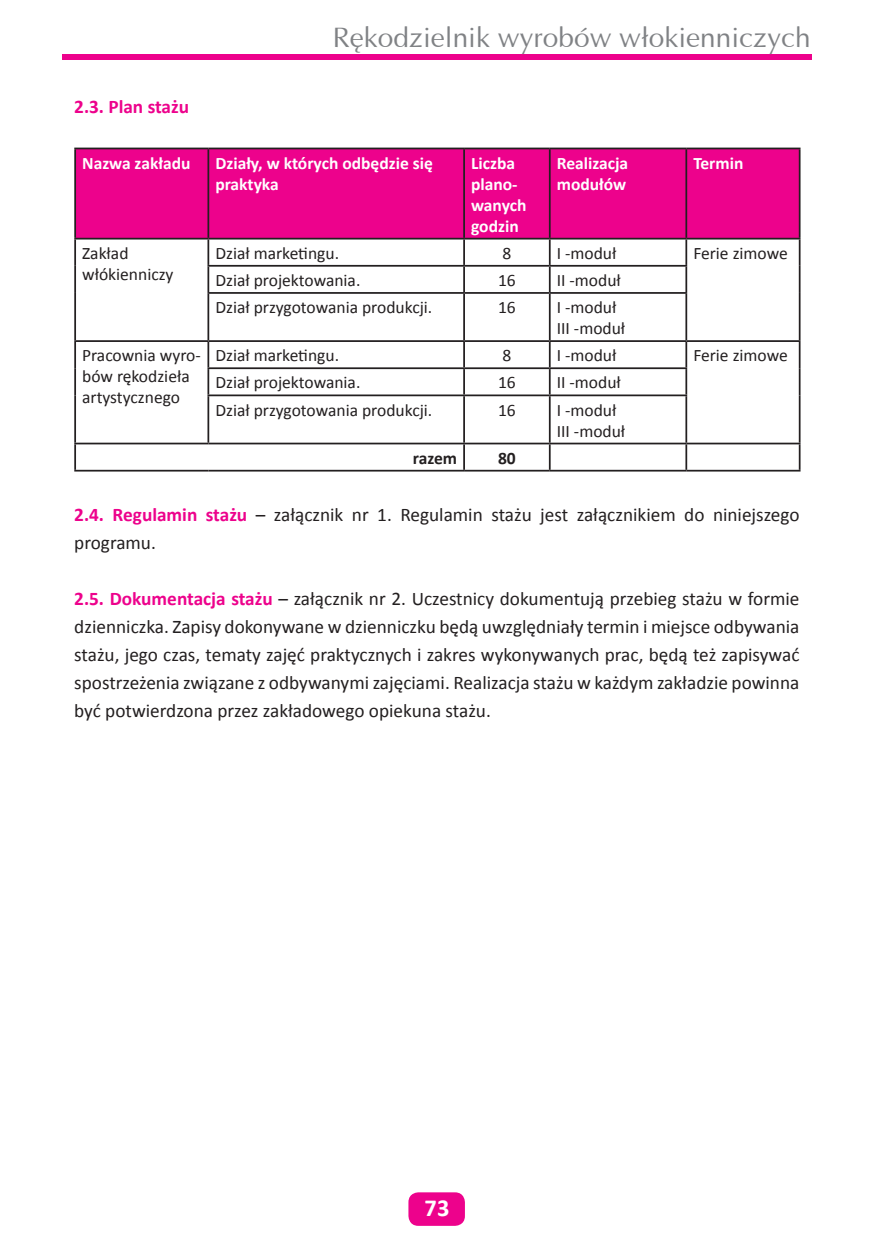
<style>
.page{position:relative;width:874px;height:1241px;background:#fff}
.page>*{position:absolute;margin:0;border:0;box-sizing:border-box;transform-origin:0 0}
.t1{font:700 31.5px "Calibri";color:#fff}
.t2{font:28px "Ottawa";color:#808285}
.t3{font:19.25px/28px "Calibri";color:#231f20}
.t4{font:700 19.25px "Calibri";color:#ed028c}
.t5{font:17.5px/21px "Calibri";color:#231f20}
.t6{font:700 17.5px/21px "Calibri";color:#fff}
.t7{font:700 17.5px "Calibri";color:#231f20}
.s1{font-weight:700;color:#ed028c}
.s2{font-size:24.5px}
</style>
<div class="page">
<div style="left:62px;top:55px;width:749px;height:5px;background:#ed028c"></div>
<div style="left:408px;top:1192px;width:56px;height:33px;background:#ed028c;border-radius:10px"></div>
<div style="left:76px;top:149px;width:722px;height:89px;background:#ed028c"></div>
<hr style="left:74px;top:239px;width:2px;height:27px;background:#231f20">
<hr style="left:207px;top:239px;width:2px;height:26px;background:#231f20">
<hr style="left:548px;top:239px;width:2px;height:26px;background:#231f20">
<hr style="left:798px;top:239px;width:2px;height:27px;background:#231f20">
<hr style="left:74px;top:266px;width:2px;height:27px;background:#231f20">
<hr style="left:207px;top:265px;width:257px;height:1px;background:#231f20">
<hr style="left:207px;top:266px;width:2px;height:26px;background:#231f20">
<hr style="left:464px;top:265px;width:85px;height:1px;background:#231f20">
<svg style="left:463px;top:239px;width:1px;height:53px"></svg>
<hr style="left:549px;top:265px;width:137px;height:1px;background:#231f20">
<hr style="left:548px;top:266px;width:2px;height:26px;background:#231f20">
<svg style="left:685px;top:239px;width:1px;height:53px"></svg>
<hr style="left:798px;top:266px;width:2px;height:27px;background:#231f20">
<hr style="left:74px;top:293px;width:2px;height:47px;background:#231f20">
<hr style="left:207px;top:292px;width:257px;height:2px;background:#231f20">
<hr style="left:207px;top:294px;width:2px;height:46px;background:#231f20">
<hr style="left:464px;top:292px;width:85px;height:2px;background:#231f20">
<hr style="left:463px;top:294px;width:1px;height:46px;background:#231f20">
<hr style="left:549px;top:292px;width:137px;height:2px;background:#231f20">
<hr style="left:548px;top:294px;width:2px;height:46px;background:#231f20">
<hr style="left:685px;top:294px;width:1px;height:46px;background:#231f20">
<hr style="left:798px;top:293px;width:2px;height:47px;background:#231f20">
<hr style="left:74px;top:340px;width:134px;height:2px;background:#231f20">
<hr style="left:74px;top:342px;width:2px;height:26px;background:#231f20">
<hr style="left:208px;top:340px;width:256px;height:2px;background:#231f20">
<hr style="left:207px;top:342px;width:2px;height:25px;background:#231f20">
<hr style="left:464px;top:340px;width:85px;height:2px;background:#231f20">
<hr style="left:549px;top:340px;width:137px;height:2px;background:#231f20">
<hr style="left:548px;top:342px;width:2px;height:25px;background:#231f20">
<hr style="left:686px;top:340px;width:114px;height:2px;background:#231f20">
<hr style="left:798px;top:342px;width:2px;height:26px;background:#231f20">
<hr style="left:74px;top:368px;width:2px;height:27px;background:#231f20">
<hr style="left:207px;top:367px;width:257px;height:2px;background:#231f20">
<hr style="left:207px;top:369px;width:2px;height:25px;background:#231f20">
<hr style="left:464px;top:367px;width:85px;height:2px;background:#231f20">
<svg style="left:463px;top:342px;width:1px;height:52px"></svg>
<hr style="left:549px;top:367px;width:137px;height:2px;background:#231f20">
<hr style="left:548px;top:369px;width:2px;height:25px;background:#231f20">
<svg style="left:685px;top:342px;width:1px;height:52px"></svg>
<hr style="left:798px;top:368px;width:2px;height:27px;background:#231f20">
<hr style="left:74px;top:395px;width:2px;height:47px;background:#231f20">
<hr style="left:207px;top:394px;width:257px;height:2px;background:#231f20">
<hr style="left:207px;top:396px;width:2px;height:46px;background:#231f20">
<hr style="left:464px;top:394px;width:85px;height:2px;background:#231f20">
<hr style="left:463px;top:396px;width:1px;height:46px;background:#231f20">
<hr style="left:549px;top:394px;width:137px;height:2px;background:#231f20">
<hr style="left:548px;top:396px;width:2px;height:46px;background:#231f20">
<hr style="left:685px;top:396px;width:1px;height:46px;background:#231f20">
<hr style="left:798px;top:395px;width:2px;height:47px;background:#231f20">
<hr style="left:74px;top:442px;width:134px;height:2px;background:#231f20">
<hr style="left:74px;top:444px;width:2px;height:25px;background:#231f20">
<hr style="left:208px;top:442px;width:256px;height:2px;background:#231f20">
<hr style="left:464px;top:442px;width:85px;height:2px;background:#231f20">
<svg style="left:463px;top:444px;width:1px;height:25px"></svg>
<hr style="left:549px;top:442px;width:137px;height:2px;background:#231f20">
<hr style="left:548px;top:444px;width:2px;height:25px;background:#231f20">
<hr style="left:686px;top:442px;width:114px;height:2px;background:#231f20">
<svg style="left:685px;top:444px;width:1px;height:25px"></svg>
<hr style="left:798px;top:444px;width:2px;height:25px;background:#231f20">
<hr style="left:74px;top:469px;width:134px;height:2px;background:#231f20">
<hr style="left:208px;top:469px;width:256px;height:2px;background:#231f20">
<hr style="left:464px;top:469px;width:85px;height:2px;background:#231f20">
<hr style="left:549px;top:469px;width:137px;height:2px;background:#231f20">
<hr style="left:686px;top:469px;width:114px;height:2px;background:#231f20">
<hr style="left:74px;top:147px;width:134px;height:2px;background:#231f20">
<hr style="left:74px;top:149px;width:2px;height:89px;background:#231f20">
<hr style="left:208px;top:147px;width:256px;height:2px;background:#231f20">
<hr style="left:207px;top:149px;width:2px;height:89px;background:#231f20">
<hr style="left:464px;top:147px;width:85px;height:2px;background:#231f20">
<hr style="left:463px;top:149px;width:1px;height:89px;background:#231f20">
<hr style="left:549px;top:147px;width:137px;height:2px;background:#231f20">
<hr style="left:548px;top:149px;width:2px;height:89px;background:#231f20">
<hr style="left:686px;top:147px;width:114px;height:2px;background:#231f20">
<hr style="left:685px;top:149px;width:1px;height:89px;background:#231f20">
<hr style="left:798px;top:149px;width:2px;height:89px;background:#231f20">
<hr style="left:74px;top:238px;width:134px;height:1px;background:#231f20">
<hr style="left:208px;top:238px;width:256px;height:1px;background:#231f20">
<hr style="left:464px;top:238px;width:85px;height:1px;background:#231f20">
<hr style="left:549px;top:238px;width:137px;height:1px;background:#231f20">
<hr style="left:686px;top:238px;width:114px;height:1px;background:#231f20">
<p class="t4" style="left:74px;top:94px;width:116px">2.3. Plan stażu</p>
<h2 class="t2" style="left:332px;top:21px;width:479px">Rękodzielnik wyrobów włokienniczych</h2>
<p class="t6" style="left:82px;top:151px;width:110px">Nazwa zakładu</p>
<p class="t6" style="left:215px;top:151px;width:219px">Działy, w których odbędzie się praktyka</p>
<p class="t6" style="left:471px;top:151px;width:57px">Liczba plano&shy;wanych godzin</p>
<p class="t6" style="left:556px;top:151px;width:73px">Realizacja modułów</p>
<p class="t6" style="left:693px;top:151px;width:52px">Termin</p>
<p class="t5" style="left:82px;top:241px;width:93px">Zakład włókienniczy</p>
<p class="t5" style="left:215px;top:241px;width:125px">Dział marketingu.</p>
<p class="t5" style="left:502px;top:241px;width:10px">8</p>
<p class="t5" style="left:556px;top:241px;width:61px">I -moduł</p>
<p class="t5" style="left:693px;top:241px;width:96px">Ferie zimowe</p>
<p class="t5" style="left:215px;top:269px;width:146px">Dział projektowania.</p>
<p class="t5" style="left:498px;top:269px;width:19px">16</p>
<p class="t5" style="left:556px;top:269px;width:66px">II -moduł</p>
<p class="t5" style="left:215px;top:296px;width:218px">Dział przygotowania produkcji.</p>
<p class="t5" style="left:498px;top:296px;width:19px">16</p>
<p class="t5" style="left:556px;top:296px;width:70px">I -moduł<br>III -moduł</p>
<p class="t5" style="left:82px;top:344px;width:120px">Pracownia wyro&shy;bów rękodzieła artystycznego</p>
<p class="t5" style="left:215px;top:344px;width:125px">Dział marketingu.</p>
<p class="t5" style="left:502px;top:344px;width:10px">8</p>
<p class="t5" style="left:556px;top:344px;width:61px">I -moduł</p>
<p class="t5" style="left:693px;top:344px;width:96px">Ferie zimowe</p>
<p class="t5" style="left:215px;top:371px;width:146px">Dział projektowania.</p>
<p class="t5" style="left:498px;top:371px;width:19px">16</p>
<p class="t5" style="left:556px;top:371px;width:66px">II -moduł</p>
<p class="t5" style="left:215px;top:398px;width:218px">Dział przygotowania produkcji.</p>
<p class="t5" style="left:498px;top:398px;width:19px">16</p>
<p class="t5" style="left:556px;top:398px;width:70px">I -moduł<br>III -moduł</p>
<p class="t7" style="left:412px;top:447px;width:46px">razem</p>
<p class="t7" style="left:498px;top:447px;width:19px">80</p>
<p class="t3" style="left:74px;top:499px;width:726px"><span class="s1">2.4. Regulamin stażu</span> – załącznik nr 1. Regulamin stażu jest załącznikiem do niniejszego programu.</p>
<p class="t3" style="left:74px;top:583px;width:726px;text-align:justify"><span class="s1">2.5. Dokumentacja stażu</span> – załącznik nr 2. Uczestnicy dokumentują przebieg stażu w formie dzienniczka. Zapisy dokonywane w dzienniczku będą uwzględniały termin i miejsce odbywania stażu, jego czas, tematy zajęć praktycznych i zakres wykonywanych prac, będą też zapisywać spostrzeżenia związane z odbywanymi zajęciami. Realizacja stażu w każdym zakładzie powinna być potwierdzona przez zakładowego opiekuna stażu.</p>
<h1 class="t1" style="left:396px;top:1187px;width:55px">73<span class="s2">73</span></h1>
</div>
